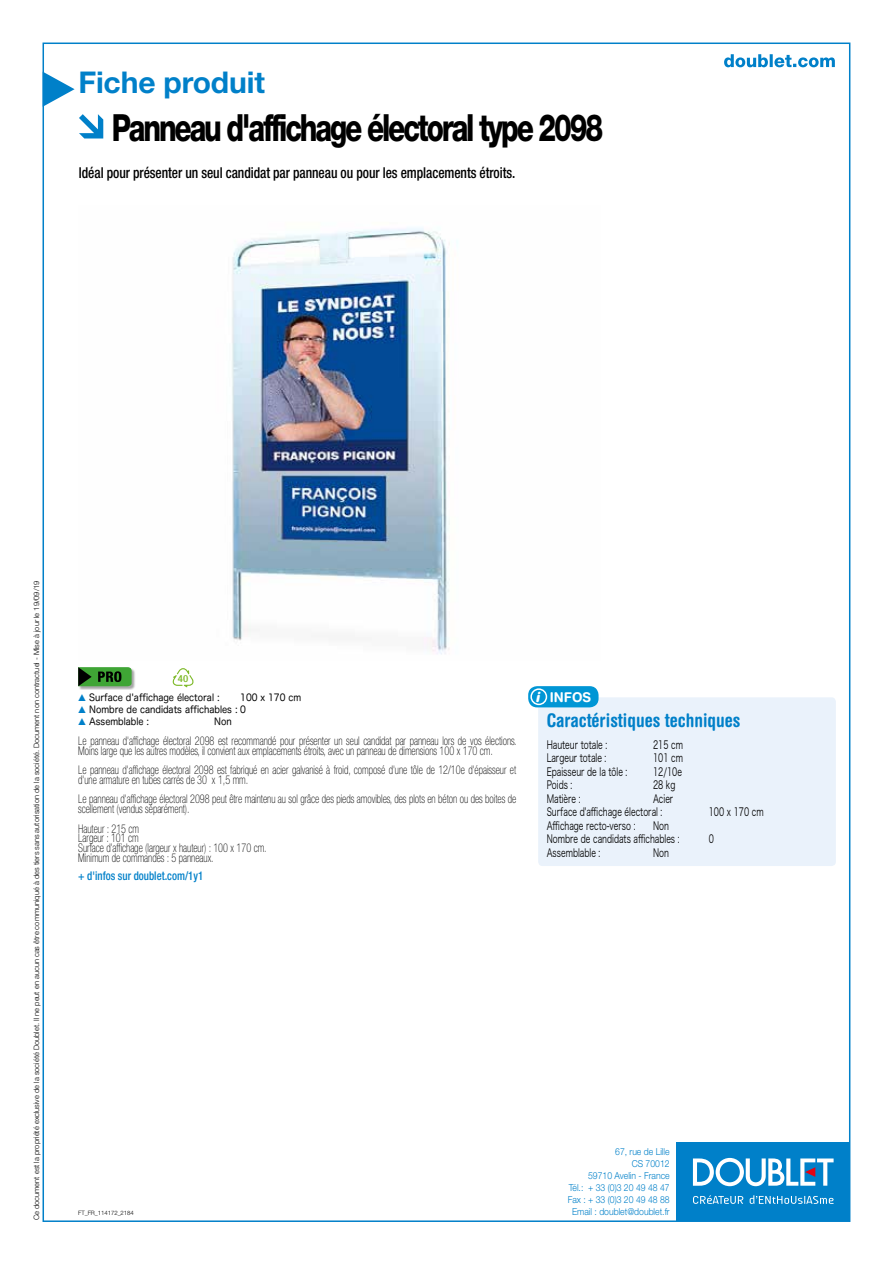
<style>
.page{position:relative;width:893px;height:1263px;background:#fff}
.page>*{position:absolute;margin:0;border:0;box-sizing:border-box;transform-origin:0 0}
.t1{font:800 37.5px "Helvetica Neue LT Std";letter-spacing:-.075em;color:#000;scale:.75 1}
.t2{font:700 30px "Helvetica Neue LT Std";letter-spacing:-.005em;color:#0080c9}
.t3{font:700 condensed 18.75px "Helvetica Rounded LT Std";color:#0080c9}
.t4{font:500 condensed 15px "Helvetica Neue LT Std";letter-spacing:-.005em;color:#000;scale:.9 1}
.t5{font:700 13.5px "Helvetica Rounded LT Std";color:#fff;scale:.95 1}
.t6{font:100 condensed 12px/9.8px "Helvetica Neue LT Std";color:#000;scale:.85 1}
.t7{font:500 condensed 12px "Helvetica Neue LT Std";color:#0080c9;scale:.9 1}
.t8{font:11.25px/13.5px "Hira Kaku Pro N W3";color:#000;scale:.7 1}
.t9{font:9.75px "Hira Maru Pro W4";color:#000;scale:.91 1}
.t10{font:500 condensed 9.75px "Helvetica Neue LT Std";color:#7db928;scale:1.11 1}
.t11{font:300 9.6px/12px "Helvetica Neue LT Std";color:#0080c9;text-align:right;scale:.9 1}
.t12{font:300 7.5px "Helvetica Neue LT Std";color:#000}
.t13{font:300 6px "Helvetica Neue LT Std";letter-spacing:-.005em;color:#000}
.s1{color:#0080c9}
.s2{font-weight:900;font-style:italic}
</style>
<div class="page">
<div style="left:676px;top:1142px;width:174px;height:78px;background:#0080c9"></div>
<svg style="left:693px;top:1158px;width:141px;height:28px"></svg>
<svg style="left:693px;top:1195px;width:50px;height:9px"></svg>
<svg style="left:750px;top:1195px;width:83px;height:9px"></svg>
<svg style="left:724px;top:54px;width:111px;height:13px"></svg>
<svg style="left:43px;top:72px;width:32px;height:35px"></svg>
<div style="left:538px;top:697px;width:298px;height:169px;background:#eaf2fb;border-radius:4px"></div>
<div style="left:528px;top:686px;width:71px;height:21px;background:#0096d5;border-radius:9px"></div>
<div style="left:527px;top:685px;width:73px;height:24px;border:2px solid #fff;border-radius:10px"></div>
<div style="left:530px;top:688px;width:17px;height:17px;border:2px solid #fff;border-radius:50%"></div>
<img style="left:232px;top:228px;width:226px;height:427px">
<svg style="left:79px;top:114px;width:24px;height:24px"></svg>
<div style="left:78px;top:667px;width:57px;height:23px;background:#000;opacity:.35"></div>
<svg style="left:78px;top:667px;width:54px;height:19px"></svg>
<svg style="left:172px;top:668px;width:22px;height:19px"></svg>
<h2 class="t2" style="left:78px;top:64px;width:188px">Fiche produit</h2>
<h1 class="t1" style="left:112px;top:105px;width:657px">Panneau d'affichage électoral type 2098</h1>
<p class="t4" style="left:79px;top:164px;width:486px">Idéal pour présenter un seul candidat par panneau ou pour les emplacements étroits.</p>
<p class="t12" style="left:32px;top:1220px;width:641px;rotate:-90deg">Ce document est la propriété exclusive de la société Doublet. Il ne peut en aucun cas être communiqué à des tiers sans autorisation de la société. Document non contractuel - Mise à jour le 19/09/19</p>
<p class="t10" style="left:178px;top:672px;width:11px">40</p>
<p class="t9" style="left:78px;top:689px;width:157px"><span class="s1">▲</span> Surface d'affichage électoral :</p>
<p class="t9" style="left:240px;top:689px;width:68px">100 x 170 cm</p>
<p class="t9" style="left:78px;top:701px;width:186px"><span class="s1">▲</span> Nombre de candidats affichables : 0</p>
<p class="t9" style="left:78px;top:713px;width:80px"><span class="s1">▲</span> Assemblable :</p>
<p class="t9" style="left:214px;top:713px;width:21px">Non</p>
<p class="t6" style="left:78px;top:736px;width:517px">Le panneau d'affichage électoral 2098 est recommandé pour présenter un seul candidat par panneau lors de vos élections.<br>Moins large que les autres modèles, il convient aux emplacements étroits, avec un panneau de dimensions 100 x 170 cm.</p>
<p class="t6" style="left:78px;top:765px;width:517px">Le panneau d'affichage électoral 2098 est fabriqué en acier galvanisé à froid, composé d'une tôle de 12/10e d'épaisseur et d'une armature en tubes carrés de 30 x 1,5 mm.</p>
<p class="t6" style="left:78px;top:794px;width:517px">Le panneau d'affichage électoral 2098 peut être maintenu au sol grâce des pieds amovibles, des plots en béton ou des boites de scellement (vendus séparément).</p>
<p class="t6" style="left:78px;top:823px;width:223px">Hauteur : 215 cm<br>Largeur : 101 cm<br>Surface d’affichage (largeur x hauteur) : 100 x 170 cm.<br>Minimum de commandes : 5 panneaux.</p>
<p class="t7" style="left:78px;top:868px;width:140px">+ d'infos sur doublet.com/1y1</p>
<p class="t5" style="left:536px;top:688px;width:60px"><span class="s2">i</span> INFOS</p>
<h3 class="t3" style="left:547px;top:709px;width:195px">Caractéristiques techniques</h3>
<p class="t8" style="left:547px;top:737px;width:88px">Hauteur totale :</p>
<p class="t8" style="left:653px;top:737px;width:44px">215 cm</p>
<p class="t8" style="left:547px;top:750px;width:87px">Largeur totale :</p>
<p class="t8" style="left:653px;top:750px;width:44px">101 cm</p>
<p class="t8" style="left:547px;top:764px;width:117px">Epaisseur de la tôle :</p>
<p class="t8" style="left:653px;top:764px;width:43px">12/10e</p>
<p class="t8" style="left:547px;top:777px;width:38px">Poids :</p>
<p class="t8" style="left:653px;top:777px;width:34px">28 kg</p>
<p class="t8" style="left:547px;top:791px;width:50px">Matière :</p>
<p class="t8" style="left:547px;top:791px;width:182px;text-indent:106px">Acier<br>Surface d'affichage électoral :</p>
<p class="t8" style="left:709px;top:804px;width:80px">100 x 170 cm</p>
<p class="t8" style="left:547px;top:818px;width:129px">Affichage recto-verso :</p>
<p class="t8" style="left:547px;top:818px;width:192px;text-indent:106px">Non<br>Nombre de candidats affichables :</p>
<p class="t8" style="left:547px;top:845px;width:78px">Assemblable :</p>
<p class="t8" style="left:653px;top:845px;width:24px">Non</p>
<p class="t8" style="left:709px;top:831px;width:9px">0</p>
<p class="t13" style="left:78px;top:1209px;width:57px">FT_FR_114172_2184</p>
<p class="t11" style="left:568px;top:1145px;width:115px">67, rue de Lille<br>CS 70012<br>59710 Avelin - France<br>Tél.: + 33 (0)3 20 49 48 47<br>Fax : + 33 (0)3 20 49 48 88<br>Email : doublet@doublet.fr</p>
</div>
